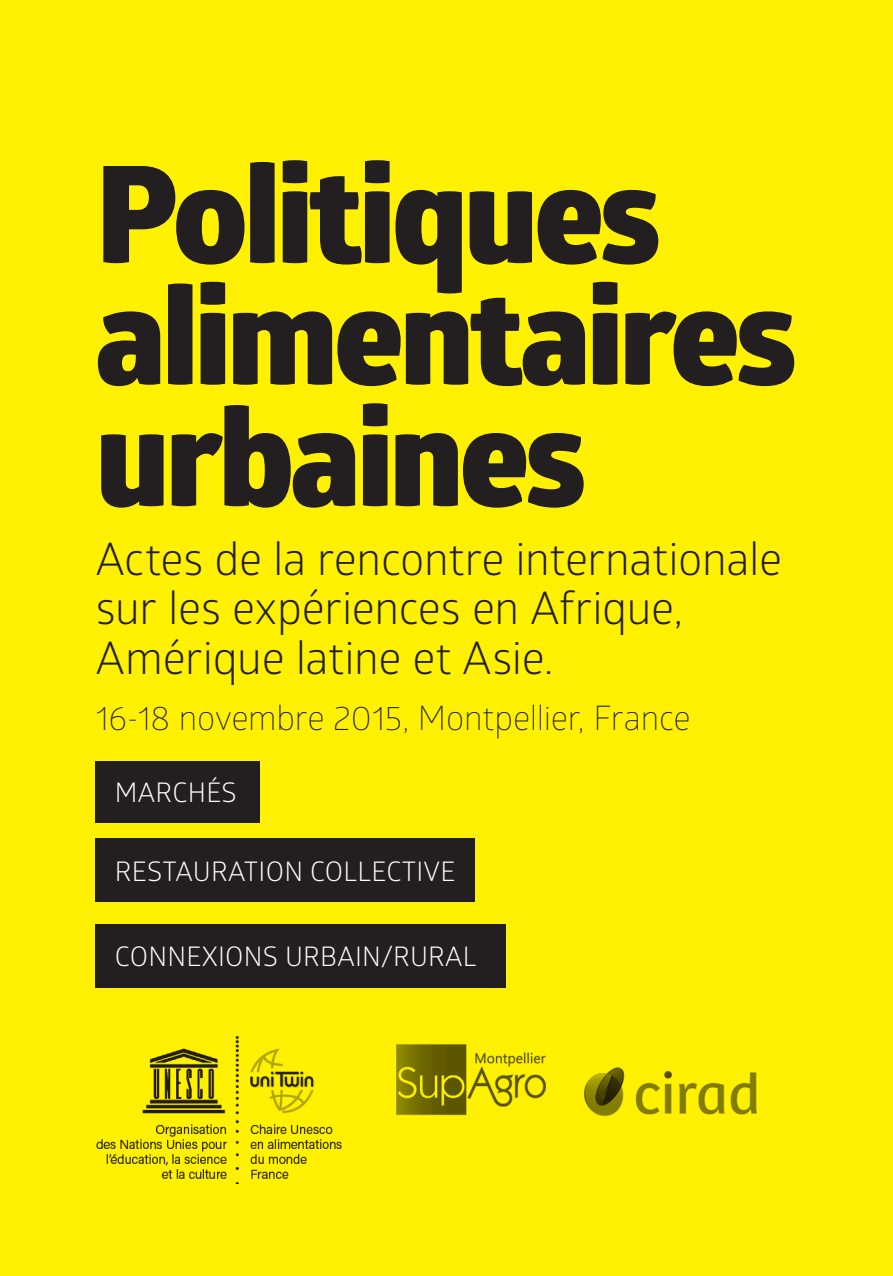
<style>
.page{position:relative;width:893px;height:1276px;background:#fff101}
.page>*{position:absolute;margin:0;border:0;box-sizing:border-box;transform-origin:0 0}
.T0{font:800 135px/121.5px "Glober";letter-spacing:-.03em;color:#231f20}
.T0-2{font:45px/49.5px "Glober";letter-spacing:-.005em;color:#231f20}
.T0-3{font:300 33.75px "Glober";letter-spacing:-.01em;color:#231f20}
.T01{font:27px "Glober";letter-spacing:.01em;color:#fff}
</style>
<div class="page">
<div style="left:96px;top:838px;width:379px;height:64px;background:#231f20"></div>
<div style="left:96px;top:761px;width:164px;height:61px;background:#231f20"></div>
<div style="left:96px;top:924px;width:410px;height:64px;background:#231f20"></div>
<img style="left:96px;top:1036px;width:661px;height:147px">
<p class="T0" style="left:96px;top:154px;width:567px">Politiques</p>
<p class="T0" style="left:96px;top:275px;width:703px">alimentaires urbaines</p>
<p class="T0-2" style="left:96px;top:532px;width:688px">Actes de la rencontre internationale sur les expériences en Afrique,<br>Amérique latine et Asie.</p>
<p class="T0-3" style="left:96px;top:695px;width:596px">16-18 novembre 2015, Montpellier, France</p>
<p class="T01" style="left:115px;top:773px;width:123px">MARCHÉS</p>
<p class="T01" style="left:115px;top:852px;width:342px">RESTAURATION COLLECTIVE</p>
<p class="T01" style="left:115px;top:937px;width:363px">CONNEXIONS URBAIN/RURAL</p>
</div>
